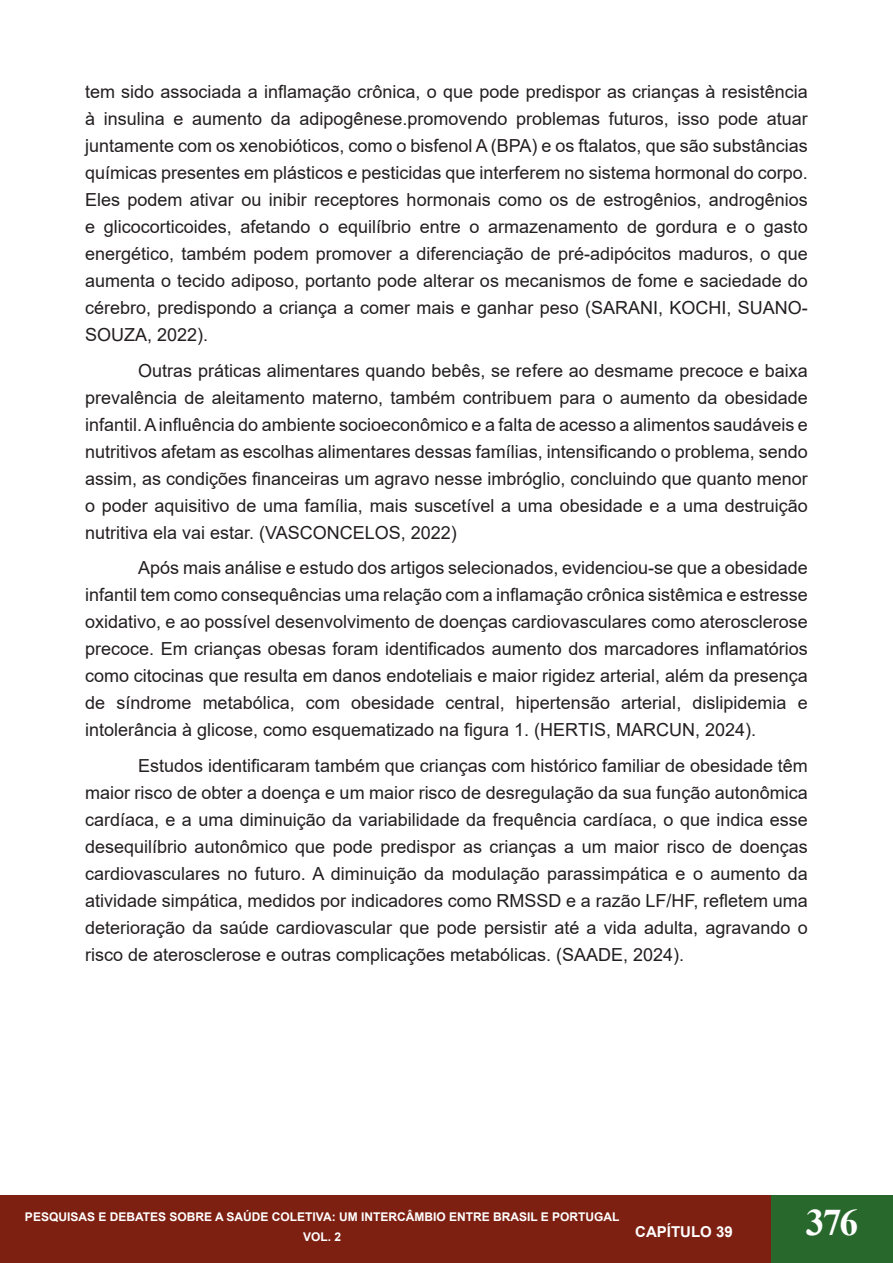
<style>
.page{position:relative;width:893px;height:1263px;background:#fff}
.page>*{position:absolute;margin:0;border:0;box-sizing:border-box;transform-origin:0 0}
.t1{font:700 37.5px "Times New Roman";color:#fff}
.t2{font:18px/27px "Arial";color:#231f20;text-align:justify}
.t3{font:700 15px "Arial";color:#fff}
.t4{font:700 12px/20.2px "Arial";color:#fff;text-align:center}
</style>
<div class="page">
<div style="left:0;top:1196px;width:893px;height:67px;background:#7d2011"></div>
<div style="left:771px;top:1196px;width:122px;height:67px;background:#28682d"></div>
<p class="t2" style="left:85px;top:78px;width:724px">tem sido associada a inflamação crônica, o que pode predispor as crianças à resistência à insulina e aumento da adipogênese.promovendo problemas futuros, isso pode atuar juntamente com os xenobióticos, como o bisfenol A (BPA) e os ftalatos, que são substâncias químicas presentes em plásticos e pesticidas que interferem no sistema hormonal do corpo.<br>Eles podem ativar ou inibir receptores hormonais como os de estrogênios, androgênios e glicocorticoides, afetando o equilíbrio entre o armazenamento de gordura e o gasto energético, também podem promover a diferenciação de pré-adipócitos maduros, o que aumenta o tecido adiposo, portanto pode alterar os mecanismos de fome e saciedade do cérebro, predispondo a criança a comer mais e ganhar peso (SARANI, KOCHI, SUANO-SOUZA, 2022).</p>
<p class="t2" style="left:85px;top:357px;width:724px;text-indent:53px">Outras práticas alimentares quando bebês, se refere ao desmame precoce e baixa prevalência de aleitamento materno, também contribuem para o aumento da obesidade infantil. A influência do ambiente socioeconômico e a falta de acesso a alimentos saudáveis e nutritivos afetam as escolhas alimentares dessas famílias, intensificando o problema, sendo assim, as condições financeiras um agravo nesse imbróglio, concluindo que quanto menor o poder aquisitivo de uma família, mais suscetível a uma obesidade e a uma destruição nutritiva ela vai estar. (VASCONCELOS, 2022)</p>
<p class="t2" style="left:85px;top:554px;width:724px;text-indent:53px">Após mais análise e estudo dos artigos selecionados, evidenciou-se que a obesidade infantil tem como consequências uma relação com a inflamação crônica sistêmica e estresse oxidativo, e ao possível desenvolvimento de doenças cardiovasculares como aterosclerose precoce. Em crianças obesas foram identificados aumento dos marcadores inflamatórios como citocinas que resulta em danos endoteliais e maior rigidez arterial, além da presença de síndrome metabólica, com obesidade central, hipertensão arterial, dislipidemia e intolerância à glicose, como esquematizado na figura 1. (HERTIS, MARCUN, 2024).</p>
<p class="t2" style="left:85px;top:752px;width:724px;text-indent:53px">Estudos identificaram também que crianças com histórico familiar de obesidade têm maior risco de obter a doença e um maior risco de desregulação da sua função autonômica cardíaca, e a uma diminuição da variabilidade da frequência cardíaca, o que indica esse desequilíbrio autonômico que pode predispor as crianças a um maior risco de doenças cardiovasculares no futuro. A diminuição da modulação parassimpática e o aumento da atividade simpática, medidos por indicadores como RMSSD e a razão LF/HF, refletem uma deterioração da saúde cardiovascular que pode persistir até a vida adulta, agravando o risco de aterosclerose e outras complicações metabólicas. (SAADE, 2024).</p>
<p class="t4" style="left:25px;top:1207px;width:596px">PESQUISAS E DEBATES SOBRE A SAÚDE COLETIVA: UM INTERCÂMBIO ENTRE BRASIL E PORTUGAL<br>VOL. 2</p>
<p class="t3" style="left:635px;top:1221px;width:99px">CAPÍTULO 39</p>
<h1 class="t1" style="left:806px;top:1195px;width:54px">376</h1>
</div>
